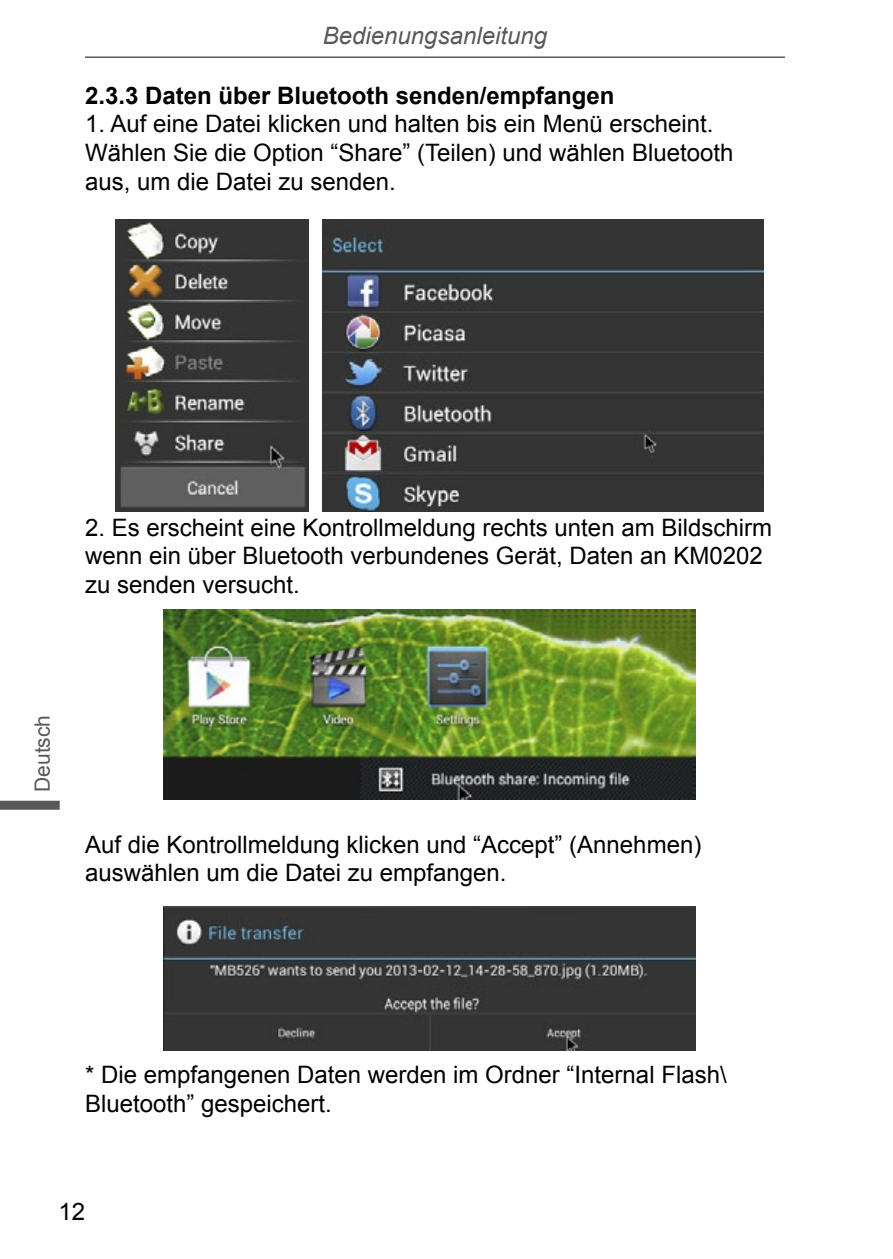
<style>
.page{position:relative;width:893px;height:1259px;background:#fff}
.page>*{position:absolute;margin:0;border:0;box-sizing:border-box;transform-origin:0 0}
.t1{font:24px/28.8px "Arial";color:#000}
.t2{font:700 24px "Arial";color:#000}
.t3{font:italic 24px "Arial";color:#59595b}
.t4{font:21px "Arial";color:#59595b}
</style>
<div class="page">
<hr style="left:85px;top:56px;width:700px;height:2px;background:#59595b">
<div style="left:0;top:800px;width:60px;height:9px;background:#59595b"></div>
<img style="left:115px;top:219px;width:194px;height:292px">
<img style="left:322px;top:219px;width:441px;height:292px">
<img style="left:164px;top:609px;width:532px;height:190px">
<img style="left:164px;top:907px;width:532px;height:143px">
<p class="t3" style="left:323px;top:20px;width:226px">Bedienungsanleitung</p>
<p class="t2" style="left:85px;top:79px;width:531px">2.3.3 Daten über Bluetooth senden/empfangen</p>
<p class="t1" style="left:85px;top:110px;width:650px">1. Auf eine Datei klicken und halten bis ein Menü erscheint.<br>Wählen Sie die Option “Share” (Teilen) und wählen Bluetooth aus, um die Datei zu senden.</p>
<p class="t1" style="left:85px;top:513px;width:688px">2. Es erscheint eine Kontrollmeldung rechts unten am Bildschirm wenn ein über Bluetooth verbundenes Gerät, Daten an KM0202 zu senden versucht.</p>
<p class="t4" style="left:29px;top:792px;width:79px;rotate:-90deg">Deutsch</p>
<p class="t1" style="left:85px;top:830px;width:618px">Auf die Kontrollmeldung klicken und “Accept” (Annehmen) auswählen um die Datei zu empfangen.</p>
<p class="t1" style="left:85px;top:1060px;width:643px">* Die empfangenen Daten werden im Ordner “Internal Flash\<br>Bluetooth” gespeichert.</p>
<p class="t1" style="left:58px;top:1197px;width:28px">12</p>
</div>
